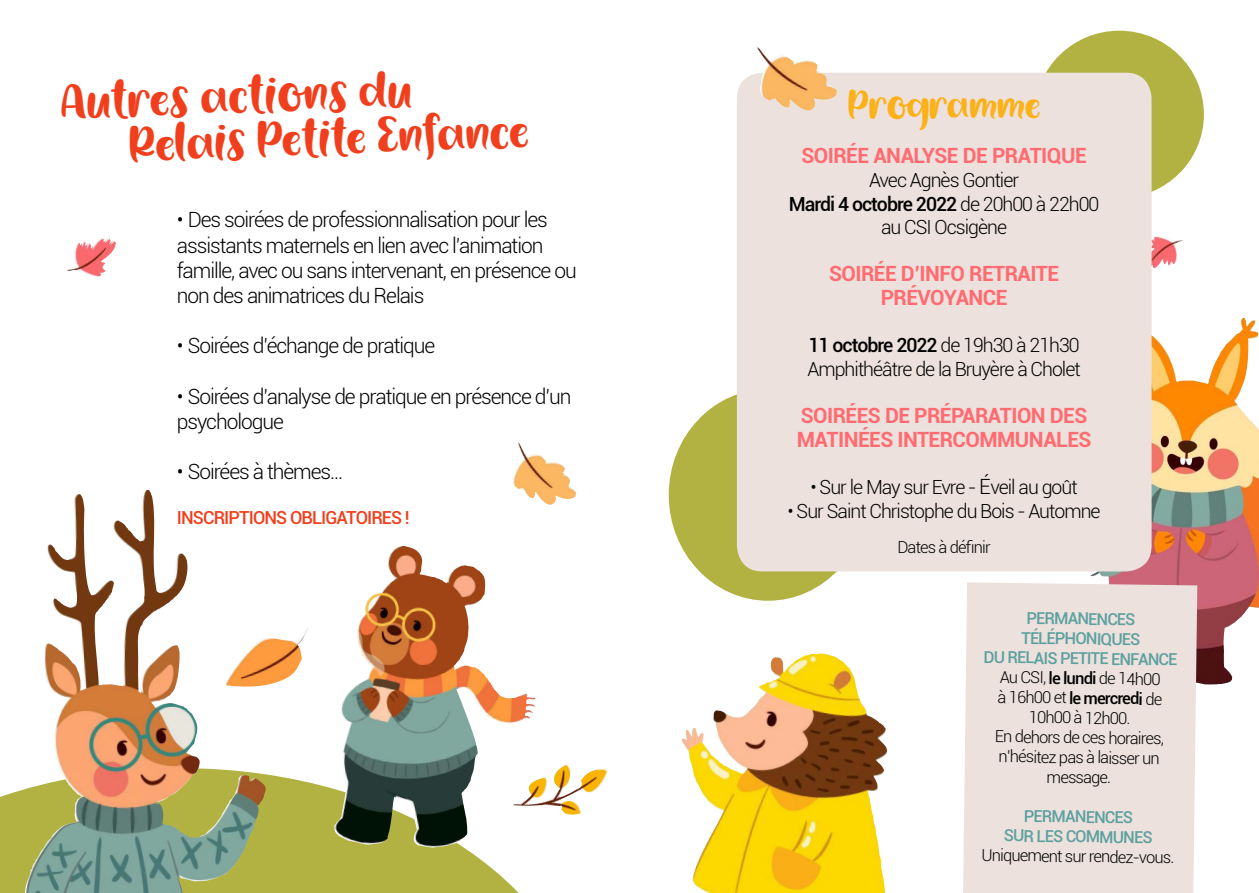
<style>
.page{position:relative;width:1259px;height:893px;background:#fff}
.page>*{position:absolute;margin:0;border:0;box-sizing:border-box;transform-origin:0 0}
.t1{font:45px/45px "Lemon Brownies";color:#f13f1d}
.t2{font:36px "Lemon Brownies";color:#fcb118}
.t3{font:300 21px/25.2px "Roboto";letter-spacing:-.05em;color:#000}
.t4{font:700 21px "Roboto";letter-spacing:-.025em;color:#ff6b71}
.t5{font:300 19.5px/23.4px "Roboto";letter-spacing:-.05em;color:#000;text-align:center}
.t6{font:500 18px "Roboto";letter-spacing:-.05em;color:#f13f1d}
.t7{font:300 16.5px "Roboto";letter-spacing:-.05em;color:#000}
.t8{font:500 16.5px "Roboto";color:#5ca09f}
.s1{font-weight:500}
.s2{font-size:21px}
</style>
<div class="page">
<div style="left:669px;top:389px;width:198px;height:212px;background:#b1b241;border-radius:50%"></div>
<div style="left:1034px;top:31px;width:170px;height:167px;background:#b1b241;border-radius:50%"></div>
<img style="left:681px;top:654px;width:207px;height:239px">
<img style="left:1151px;top:236px;width:32px;height:33px">
<svg style="left:0;top:768px;width:519px;height:125px;background:#a4ad69"></svg>
<img style="left:1083px;top:318px;width:160px;height:367px">
<img style="left:67px;top:238px;width:49px;height:39px">
<img style="left:43px;top:490px;width:105px;height:326px">
<div style="left:963px;top:582px;width:234px;height:311px;background:#ece1dc"></div>
<img style="left:225px;top:628px;width:83px;height:59px">
<img style="left:530px;top:764px;width:78px;height:51px">
<img style="left:513px;top:442px;width:63px;height:63px">
<img style="left:334px;top:546px;width:196px;height:302px">
<div style="left:737px;top:73px;width:414px;height:498px;background:#ece1dc;border-radius:26px"></div>
<img style="left:756px;top:47px;width:81px;height:64px">
<svg style="left:1004px;top:829px;width:29px;height:13px"></svg>
<svg style="left:1124px;top:831px;width:28px;height:12px"></svg>
<h1 class="t1" style="left:127px;top:78px;width:401px;text-indent:-67px;rotate:-2deg">Autres actions du<br>Relais Petite Enfance</h1>
<p class="t3" style="left:177px;top:207px;width:401px">• Des soirées de professionnalisation pour les assistants maternels en lien avec l’animation famille, avec ou sans intervenant, en présence ou non des animatrices du Relais</p>
<p class="t3" style="left:177px;top:333px;width:260px">• Soirées d’échange de pratique</p>
<p class="t3" style="left:177px;top:383px;width:396px">• Soirées d’analyse de pratique en présence d’un psychologue</p>
<p class="t3" style="left:177px;top:459px;width:168px">• Soirées à thèmes...</p>
<p class="t6" style="left:177px;top:505px;width:47px">Inscriptio</p>
<p class="t6" style="left:264px;top:505px;width:147px">ns OBLIGATOIRES !</p>
<h2 class="t2" style="left:847px;top:81px;width:194px">Programme</h2>
<p class="t4" style="left:801px;top:141px;width:285px">SOIRÉE ANALYSE DE PRATI QUE</p>
<p class="t5" style="left:788px;top:168px;width:312px">Avec Agnès Gontier<br><span class="s1">Mardi 4 octobre 2022</span> de 20h00 à 22h00 au CSI Ocsigène</p>
<p class="t4" style="left:829px;top:259px;width:153px">SOIRÉE D’INFO RETR</p>
<p class="t4" style="left:1017px;top:259px;width:23px">AITE</p>
<p class="t4" style="left:880px;top:283px;width:102px">PRÉVOYANCE</p>
<p class="t5" style="left:807px;top:333px;width:275px;text-align:left"><span class="s1">11 octobre 2022</span> de 19h30 à 21h30<br>Amphithéâtre de la Bruyère à Cholet</p>
<p class="t4" style="left:800px;top:401px;width:212px">SOIRÉES DE PRÉPARATION</p>
<p class="t4" style="left:1050px;top:401px;width:26px">DES</p>
<p class="t4" style="left:796px;top:425px;width:114px">MATIN ÉES INTERCO</p>
<p class="t4" style="left:979px;top:425px;width:100px">MMUNALES</p>
<p class="t5" style="left:810px;top:475px;width:269px">• Sur le May sur Evre - <span class="s2">é</span>veil au goût</p>
<p class="t5" style="left:787px;top:499px;width:314px">• Sur Saint Christophe du Bois - Automne</p>
<p class="t7" style="left:897px;top:535px;width:95px">Dates à définir</p>
<p class="t8" style="left:1026px;top:606px;width:34px;rotate:1deg">Perma</p>
<p class="t8" style="left:1077px;top:607px;width:60px;rotate:1deg">nenceS</p>
<p class="t8" style="left:1021px;top:626px;width:121px;rotate:1deg">t él éphoniqueS</p>
<p class="t8" style="left:984px;top:645px;width:52px;rotate:1deg">du Relais</p>
<p class="t8" style="left:1060px;top:646px;width:119px;rotate:1deg">petit e enfance</p>
<p class="t7" style="left:1000px;top:665px;width:162px;rotate:1deg">Au CSI, <span class="s1">le lundi</span> de 14h00</p>
<p class="t7" style="left:998px;top:685px;width:166px;rotate:1deg">à 16h00 et <span class="s1">le mercredi</span> de</p>
<p class="t7" style="left:1029px;top:705px;width:103px;rotate:1deg">10h00 à 12h00.</p>
<p class="t7" style="left:995px;top:724px;width:171px;rotate:1deg">En dehors de ces horaires,</p>
<p class="t7" style="left:999px;top:744px;width:162px;rotate:1deg">n’hésitez pas à laisser un</p>
<p class="t7" style="left:1047px;top:765px;width:66px;rotate:1deg">message.</p>
<p class="t8" style="left:1024px;top:804px;width:34px;rotate:1deg">Perma</p>
<p class="t8" style="left:1075px;top:805px;width:60px;rotate:1deg">nenceS</p>
<p class="t8" style="left:1036px;top:824px;width:55px;rotate:1deg">l es commu</p>
<p class="t7" style="left:981px;top:843px;width:194px;rotate:1deg">Uniquement sur rendez-vous.</p>
</div>
